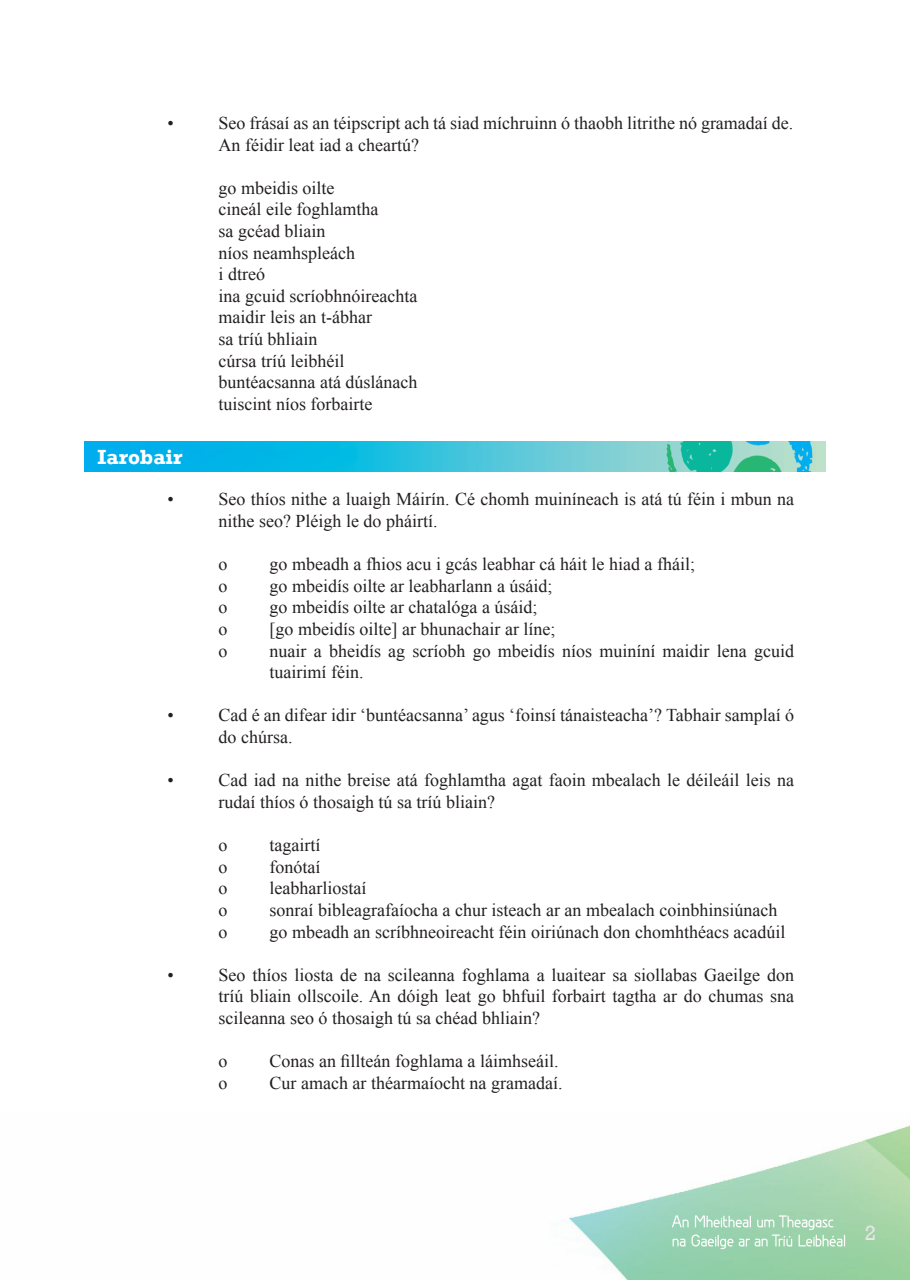
<style>
.page{position:relative;width:910px;height:1280px;background:#fff}
.page>*{position:absolute;margin:0;border:0;box-sizing:border-box;transform-origin:0 0}
.t1{font:700 21px "Rockwell";color:#fff}
.t2{font:21px "Rockwell";color:#e6e6e6}
.t3{font:18px/21.6px "Times New Roman";color:#231f20}
</style>
<div class="page">
<img style="left:85px;top:441px;width:740px;height:30px">
<img style="left:569px;top:1125px;width:341px;height:155px">
<p class="t3" style="left:168px;top:112px;width:8px">•</p>
<p class="t3" style="left:219px;top:112px;width:576px">Seo frásaí as an téipscript ach tá siad míchruinn ó thaobh litrithe nó gramadaí de.<br>An féidir leat iad a cheartú?</p>
<p class="t3" style="left:219px;top:177px;width:118px">go mbeidis oilte</p>
<p class="t3" style="left:219px;top:198px;width:161px">cineál eile foghlamtha</p>
<p class="t3" style="left:219px;top:220px;width:108px">sa gcéad bliain</p>
<p class="t3" style="left:219px;top:241px;width:138px">níos neamhspleách</p>
<p class="t3" style="left:219px;top:263px;width:48px">i dtreó</p>
<p class="t3" style="left:219px;top:285px;width:200px">ina gcuid scríobhnóireachta</p>
<p class="t3" style="left:219px;top:306px;width:155px">maidir leis an t-ábhar</p>
<p class="t3" style="left:219px;top:328px;width:100px">sa tríú bhliain</p>
<p class="t3" style="left:219px;top:349px;width:127px">cúrsa tríú leibhéil</p>
<p class="t3" style="left:219px;top:371px;width:200px">buntéacsanna atá dúslánach</p>
<p class="t3" style="left:219px;top:393px;width:155px">tuiscint níos forbairte</p>
<p class="t1" style="left:98px;top:444px;width:86px">Iarobair</p>
<p class="t3" style="left:168px;top:488px;width:8px">•</p>
<p class="t3" style="left:219px;top:488px;width:577px">Seo thíos nithe a luaigh Máirín. Cé chomh muiníneach is atá tú féin i mbun na nithe seo? Pléigh le do pháirtí.</p>
<p class="t3" style="left:219px;top:553px;width:10px">o</p>
<p class="t3" style="left:270px;top:553px;width:427px">go mbeadh a fhios acu i gcás leabhar cá háit le hiad a fháil;</p>
<p class="t3" style="left:219px;top:575px;width:10px">o</p>
<p class="t3" style="left:270px;top:575px;width:284px">go mbeidís oilte ar leabharlann a úsáid;</p>
<p class="t3" style="left:219px;top:596px;width:10px">o</p>
<p class="t3" style="left:270px;top:596px;width:269px">go mbeidís oilte ar chatalóga a úsáid;</p>
<p class="t3" style="left:219px;top:618px;width:10px">o</p>
<p class="t3" style="left:270px;top:618px;width:287px">[go mbeidís oilte] ar bhunachair ar líne;</p>
<p class="t3" style="left:219px;top:639px;width:10px">o</p>
<p class="t3" style="left:270px;top:639px;width:526px">nuair a bheidís ag scríobh go mbeidís níos muiníní maidir lena gcuid tuairimí féin.</p>
<p class="t3" style="left:168px;top:704px;width:8px">•</p>
<p class="t3" style="left:219px;top:704px;width:577px">Cad é an difear idir ‘buntéacsanna’ agus ‘foinsí tánaisteacha’? Tabhair samplaí ó do chúrsa.</p>
<p class="t3" style="left:168px;top:769px;width:8px">•</p>
<p class="t3" style="left:219px;top:769px;width:577px">Cad iad na nithe breise atá foghlamtha agat faoin mbealach le déileáil leis na rudaí thíos ó thosaigh tú sa tríú bliain?</p>
<p class="t3" style="left:219px;top:834px;width:10px">o</p>
<p class="t3" style="left:270px;top:834px;width:52px">tagairtí</p>
<p class="t3" style="left:219px;top:855px;width:10px">o</p>
<p class="t3" style="left:270px;top:855px;width:52px">fonótaí</p>
<p class="t3" style="left:219px;top:877px;width:10px">o</p>
<p class="t3" style="left:270px;top:877px;width:98px">leabharliostaí</p>
<p class="t3" style="left:219px;top:899px;width:10px">o</p>
<p class="t3" style="left:270px;top:899px;width:509px">sonraí bibleagrafaíocha a chur isteach ar an mbealach coinbhinsiúnach</p>
<p class="t3" style="left:219px;top:920px;width:10px">o</p>
<p class="t3" style="left:270px;top:920px;width:517px">go mbeadh an scríbhneoireacht féin oiriúnach don chomhthéacs acadúil</p>
<p class="t3" style="left:168px;top:963px;width:8px">•</p>
<p class="t3" style="left:219px;top:963px;width:577px;text-align:justify">Seo thíos liosta de na scileanna foghlama a luaitear sa siollabas Gaeilge don tríú bliain ollscoile. An dóigh leat go bhfuil forbairt tagtha ar do chumas sna scileanna seo ó thosaigh tú sa chéad bhliain?</p>
<p class="t3" style="left:219px;top:1050px;width:10px">o</p>
<p class="t3" style="left:270px;top:1050px;width:290px">Conas an fillteán foghlama a láimhseáil.</p>
<p class="t3" style="left:219px;top:1071px;width:10px">o</p>
<p class="t3" style="left:270px;top:1071px;width:294px">Cur amach ar théarmaíocht na gramadaí.</p>
<p class="t2" style="left:865px;top:1221px;width:13px">2</p>
</div>
